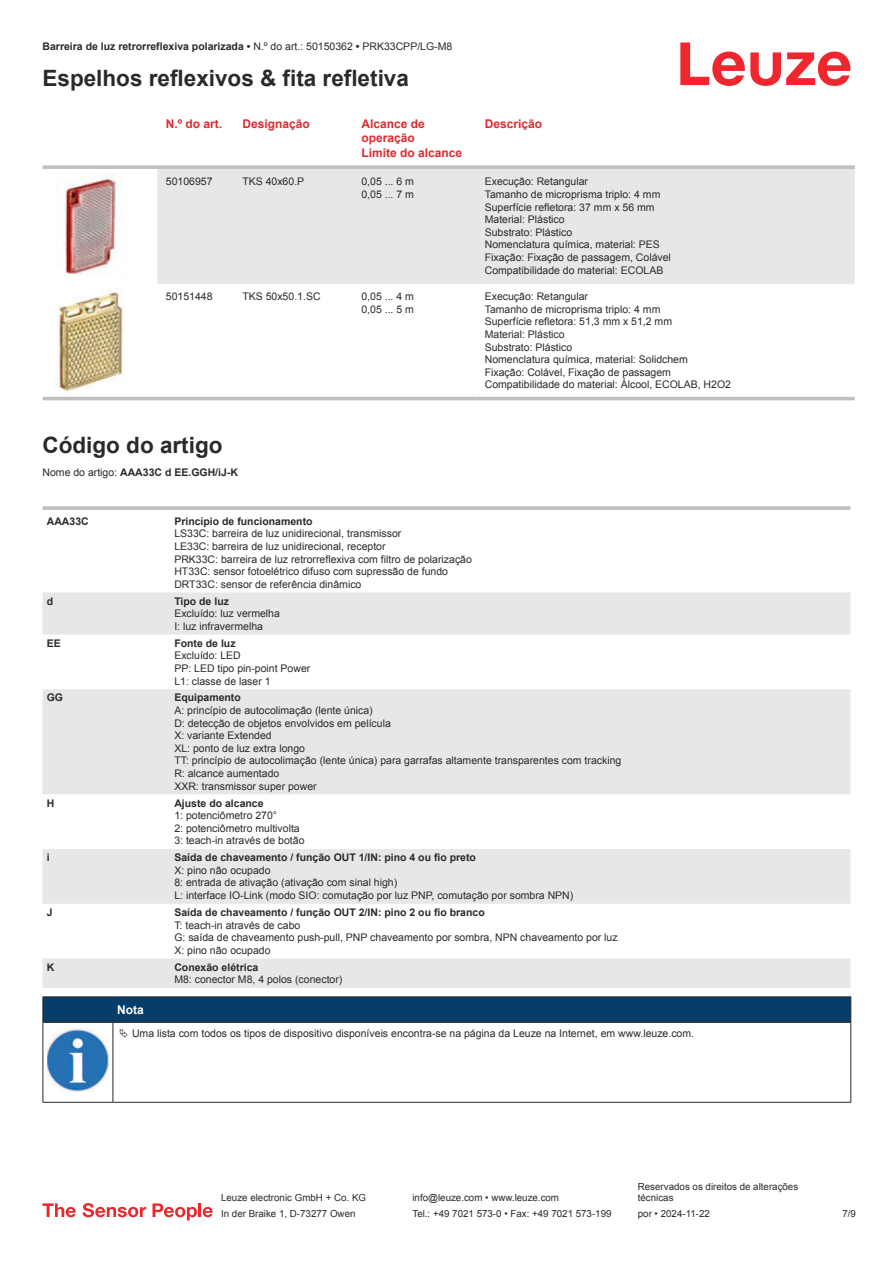
<style>
.page{position:relative;width:893px;height:1263px;background:#fff}
.page>*{position:absolute;margin:0;border:0;box-sizing:border-box;transform-origin:0 0}
.t1{font:700 22.5px "Arial";color:#2b292a}
.t2{font:700 12px/14.4px "Arial";color:#db2a30}
.t3{font:700 12px "Arial";color:#fff}
.t4{font:10.5px/12.6px "Arial";color:#2b292a}
.t5{font:700 10.5px "Arial";color:#2b292a}
.t6{font:9.75px/11.7px "Arial";color:#2b292a}
.s1{font-weight:400}
</style>
<div class="page">
<svg style="left:680px;top:43px;width:170px;height:43px"></svg>
<svg style="left:43px;top:263px;width:812px;height:138px"></svg>
<div style="left:157px;top:169px;width:698px;height:115px;background:#e6e7e9"></div>
<svg style="left:43px;top:165px;width:114px;height:4px"></svg>
<svg style="left:157px;top:165px;width:77px;height:4px"></svg>
<svg style="left:234px;top:165px;width:119px;height:4px"></svg>
<svg style="left:353px;top:165px;width:123px;height:4px"></svg>
<svg style="left:476px;top:165px;width:379px;height:4px;background:#c3c5c7"></svg>
<hr style="left:43px;top:397px;width:114px;height:3px;background:#bdbfc1">
<hr style="left:157px;top:397px;width:77px;height:3px;background:#bdbfc1">
<hr style="left:234px;top:397px;width:119px;height:3px;background:#bdbfc1">
<hr style="left:353px;top:397px;width:123px;height:3px;background:#bdbfc1">
<hr style="left:476px;top:397px;width:379px;height:3px;background:#bdbfc1">
<img style="left:57px;top:173px;width:69px;height:106px">
<img style="left:56px;top:288px;width:71px;height:106px">
<svg style="left:43px;top:592px;width:807px;height:396px;fill:#e6e7e9"></svg>
<svg style="left:43px;top:506px;width:127px;height:4px"></svg>
<hr style="left:170px;top:506px;width:680px;height:4px;background:#c4c6c8">
<svg style="left:43px;top:1203px;width:33px;height:14px"></svg>
<svg style="left:83px;top:1203px;width:63px;height:14px"></svg>
<svg style="left:153px;top:1203px;width:44px;height:17px"></svg>
<hr style="left:198px;top:1203px;width:3px;height:14px;background:#ed272d">
<svg style="left:203px;top:1207px;width:10px;height:10px"></svg>
<svg style="left:44px;top:1023px;width:806px;height:79px"></svg>
<hr style="left:43px;top:996px;width:70px;height:1px;background:#2b292a">
<hr style="left:43px;top:1022px;width:70px;height:1px;background:#2b292a">
<hr style="left:113px;top:996px;width:738px;height:1px;background:#2b292a">
<div style="left:43px;top:997px;width:808px;height:25px;background:#063d69"></div>
<hr style="left:113px;top:1022px;width:738px;height:1px;background:#2b292a">
<hr style="left:43px;top:1023px;width:1px;height:75px;background:#2b292a">
<hr style="left:113px;top:1023px;width:1px;height:75px;background:#2b292a">
<hr style="left:850px;top:1023px;width:1px;height:75px;background:#2b292a">
<hr style="left:43px;top:1102px;width:70px;height:1px;background:#2b292a">
<hr style="left:113px;top:1102px;width:738px;height:1px;background:#2b292a">
<img style="left:47px;top:1029px;width:61px;height:62px">
<div style="left:115px;top:1023px;width:734px;height:20px;background:#fff"></div>
<p class="t5" style="left:43px;top:43px;width:411px">Barreira de luz retrorreflexiva polarizada • <span class="s1">N.º do art.: 50150362</span> • <span class="s1">PRK33CPP/LG-M8</span></p>
<h1 class="t1" style="left:43px;top:70px;width:368px">Espelhos reflexivos &amp; fita refletiva</h1>
<p class="t2" style="left:166px;top:117px;width:58px">N.º do art.</p>
<p class="t2" style="left:242px;top:117px;width:69px">Designação</p>
<p class="t2" style="left:361px;top:117px;width:102px">Alcance de operação<br>Limite do alcance</p>
<p class="t2" style="left:485px;top:117px;width:59px">Descrição</p>
<p class="t4" style="left:166px;top:176px;width:48px">50106957</p>
<p class="t4" style="left:242px;top:176px;width:63px">TKS 40x60.P</p>
<p class="t4" style="left:361px;top:176px;width:54px">0,05 ... 6 m<br>0,05 ... 7 m</p>
<p class="t4" style="left:485px;top:176px;width:188px">Execução: Retangular<br>Tamanho de microprisma triplo: 4 mm<br>Superfície refletora: 37 mm x 56 mm<br>Material: Plástico<br>Substrato: Plástico<br>Nomenclatura química, material: PES<br>Fixação: Fixação de passagem, Colável<br>Compatibilidade do material: ECOLAB</p>
<p class="t4" style="left:166px;top:291px;width:48px">50151448</p>
<p class="t4" style="left:242px;top:291px;width:80px">TKS 50x50.1.SC</p>
<p class="t4" style="left:361px;top:291px;width:54px">0,05 ... 4 m<br>0,05 ... 5 m</p>
<p class="t4" style="left:485px;top:291px;width:248px">Execução: Retangular<br>Tamanho de microprisma triplo: 4 mm<br>Superfície refletora: 51,3 mm x 51,2 mm<br>Material: Plástico<br>Substrato: Plástico<br>Nomenclatura química, material: Solidchem<br>Fixação: Colável, Fixação de passagem Compatibilidade do material: Álcool, ECOLAB, H2O2</p>
<h1 class="t1" style="left:43px;top:437px;width:181px">Código do artigo</h1>
<p class="t5" style="left:43px;top:468px;width:197px"><span class="s1">Nome do artigo:</span> AAA33C d EE.GGH/iJ-K</p>
<p class="t5" style="left:47px;top:517px;width:43px">AAA33C</p>
<p class="t5" style="left:174px;top:517px;width:140px">Princípio de funcionamento</p>
<p class="t4" style="left:174px;top:528px;width:299px">LS33C: barreira de luz unidirecional, transmissor<br>LE33C: barreira de luz unidirecional, receptor<br>PRK33C: barreira de luz retrorreflexiva com filtro de polarização HT33C: sensor fotoelétrico difuso com supressão de fundo DRT33C: sensor de referência dinâmico</p>
<p class="t5" style="left:47px;top:597px;width:8px">d</p>
<p class="t5" style="left:174px;top:597px;width:56px">Tipo de luz</p>
<p class="t4" style="left:174px;top:608px;width:107px">Excluído: luz vermelha<br>I: luz infravermelha</p>
<p class="t5" style="left:47px;top:639px;width:16px">EE</p>
<p class="t5" style="left:174px;top:639px;width:63px">Fonte de luz</p>
<p class="t4" style="left:174px;top:650px;width:137px">Excluído: LED<br>PP: LED tipo pin-point Power<br>L1: classe de laser 1</p>
<p class="t5" style="left:47px;top:694px;width:18px">GG</p>
<p class="t5" style="left:174px;top:694px;width:68px">Equipamento</p>
<p class="t4" style="left:174px;top:705px;width:449px">A: princípio de autocolimação (lente única)<br>D: detecção de objetos envolvidos em película<br>X: variante Extended<br>XL: ponto de luz extra longo<br>TT: princípio de autocolimação (lente única) para garrafas altamente transparentes com tracking R: alcance aumentado<br>XXR: transmissor super power</p>
<p class="t5" style="left:47px;top:799px;width:9px">H</p>
<p class="t5" style="left:174px;top:799px;width:91px">Ajuste do alcance</p>
<p class="t4" style="left:174px;top:810px;width:132px">1: potenciômetro 270°<br>2: potenciômetro multivolta<br>3: teach-in através de botão</p>
<p class="t5" style="left:47px;top:854px;width:4px">i</p>
<p class="t5" style="left:174px;top:854px;width:303px">Saída de chaveamento / função OUT 1/IN: pino 4 ou fio preto</p>
<p class="t4" style="left:174px;top:865px;width:400px">X: pino não ocupado<br>8: entrada de ativação (ativação com sinal high)<br>L: interface IO-Link (modo SIO: comutação por luz PNP, comutação por sombra NPN)</p>
<p class="t5" style="left:47px;top:908px;width:7px">J</p>
<p class="t5" style="left:174px;top:908px;width:312px">Saída de chaveamento / função OUT 2/IN: pino 2 ou fio branco</p>
<p class="t4" style="left:174px;top:919px;width:445px">T: teach-in através de cabo<br>G: saída de chaveamento push-pull, PNP chaveamento por sombra, NPN chaveamento por luz<br>X: pino não ocupado</p>
<p class="t5" style="left:47px;top:963px;width:9px">K</p>
<p class="t5" style="left:174px;top:963px;width:86px">Conexão elétrica</p>
<p class="t4" style="left:174px;top:974px;width:170px">M8: conector M8, 4 polos (conector)</p>
<p class="t3" style="left:117px;top:1005px;width:28px">Nota</p>
<p class="t4" style="left:132px;top:1028px;width:564px">Uma lista com todos os tipos de dispositivo disponíveis encontra-se na página da Leuze na Internet, em www.leuze.com.</p>
<p class="t6" style="left:221px;top:1193px;width:146px">Leuze electronic GmbH + Co. KG</p>
<p class="t6" style="left:412px;top:1193px;width:148px">info@leuze.com • www.leuze.com</p>
<p class="t6" style="left:638px;top:1181px;width:162px">Reservados os direitos de alterações técnicas</p>
<p class="t6" style="left:221px;top:1209px;width:136px">In der Braike 1, D-73277 Owen</p>
<p class="t6" style="left:412px;top:1209px;width:201px">Tel.: +49 7021 573-0 • Fax: +49 7021 573-199</p>
<p class="t6" style="left:638px;top:1209px;width:74px">por • 2024-11-22</p>
<p class="t6" style="left:842px;top:1209px;width:15px">7 /9</p>
</div>
